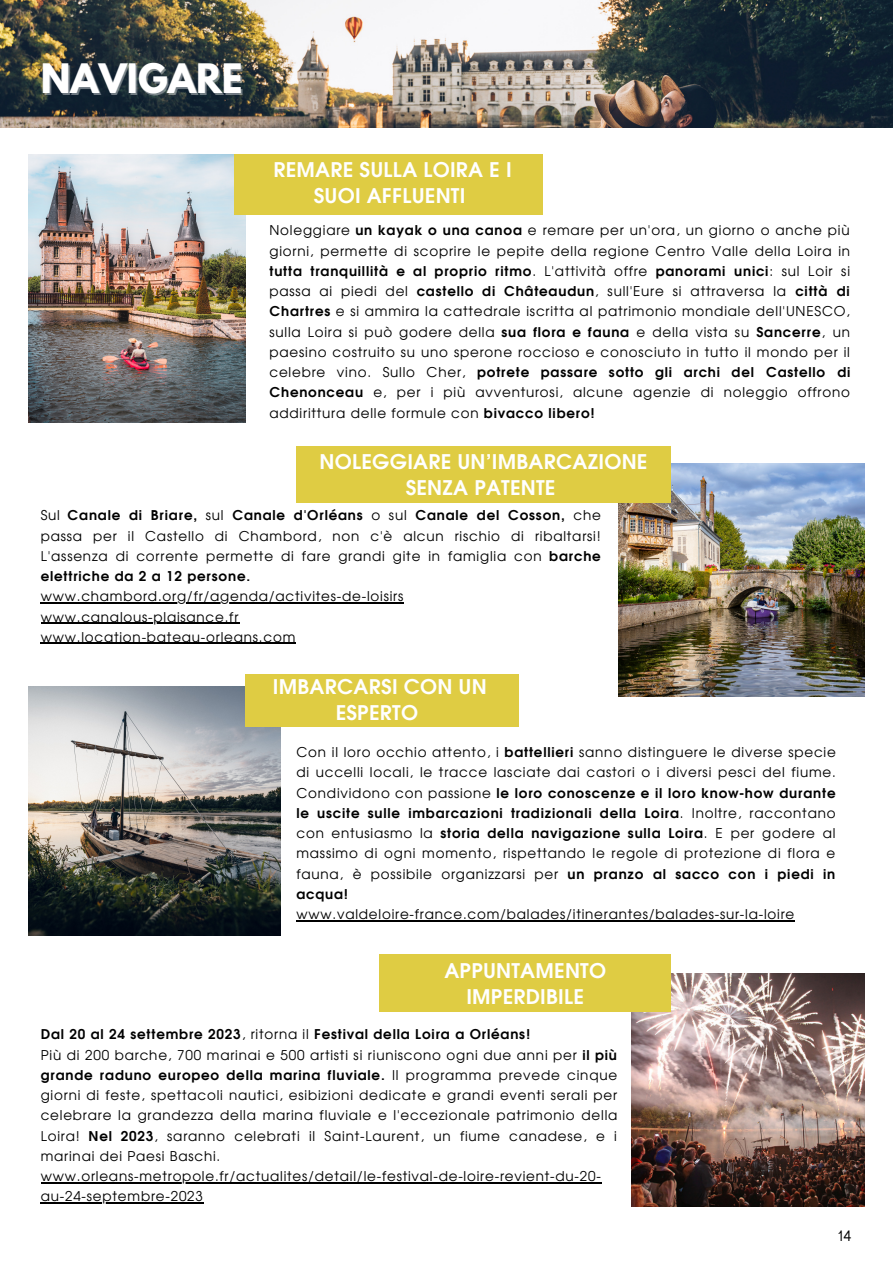
<style>
.page{position:relative;width:893px;height:1264px;background:#fff}
.page>*{position:absolute;margin:0;border:0;box-sizing:border-box;transform-origin:0 0}
.t1{font:700 36px "League Spartan";color:#fff}
.t2{font:700 20.25px/25.8px "Evolventa";letter-spacing:.01em;color:#fff;text-align:center}
.t3{font:15px "MADE Evolve Sans";color:#000}
.t4{font:13.5px/20.2px "Evolventa";letter-spacing:.06em;color:#000;text-align:justify}
.s1{font-weight:700}
</style>
<div class="page">
<img style="left:29px;top:154px;width:217px;height:268px">
<img style="left:618px;top:464px;width:245px;height:232px">
<img style="left:29px;top:686px;width:251px;height:249px">
<div style="left:234px;top:154px;width:308px;height:60px;background:#dfcc43"></div>
<div style="left:296px;top:446px;width:375px;height:56px;background:#dfcc43"></div>
<div style="left:246px;top:674px;width:273px;height:53px;background:#dfcc43"></div>
<hr style="left:41px;top:602px;width:363px;height:1px;background:#000">
<hr style="left:41px;top:622px;width:198px;height:1px;background:#000">
<hr style="left:41px;top:643px;width:255px;height:1px;background:#000">
<hr style="left:296px;top:920px;width:499px;height:1px;background:#000">
<img style="left:0;top:0;width:892px;height:127px">
<img style="left:631px;top:973px;width:233px;height:233px">
<div style="left:380px;top:955px;width:291px;height:56px;background:#dfcc43"></div>
<hr style="left:41px;top:1182px;width:560px;height:1px;background:#000">
<hr style="left:41px;top:1202px;width:163px;height:1px;background:#000">
<h1 class="t1" style="left:41px;top:61px;width:203px">NAVIGARE</h1>
<h2 class="t2" style="left:273px;top:158px;width:240px">REMARE SULLA LOIRA E I<br>SUOI AFFLUENTI</h2>
<p class="t4" style="left:269px;top:221px;width:582px">Noleggiare <span class="s1">un kayak o una canoa</span> e remare per un'ora, un giorno o anche più giorni, permette di scoprire le pepite della regione Centro Valle della Loira in <span class="s1">tutta tranquillità e al proprio ritmo</span>. L'attività offre <span class="s1">panorami unici</span>: sul Loir si passa ai piedi del <span class="s1">castello di Châteaudun</span>, sull'Eure si attraversa la <span class="s1">città di Chartres</span> e si ammira la cattedrale iscritta al patrimonio mondiale dell'UNESCO, sulla Loira si può godere della <span class="s1">sua flora e fauna</span> e della vista su <span class="s1">Sancerre</span>, un paesino costruito su uno sperone roccioso e conosciuto in tutto il mondo per il celebre vino. Sullo Cher, <span class="s1">potrete passare sotto gli archi del Castello di Chenonceau</span> e, per i più avventurosi, alcune agenzie di noleggio offrono addirittura delle formule con <span class="s1">bivacco libero!</span></p>
<h2 class="t2" style="left:319px;top:450px;width:329px">NOLEGGIARE UN’IMBARCAZIONE<br>SENZA PATENTE</h2>
<p class="t4" style="left:41px;top:506px;width:561px">Sul <span class="s1">Canale di Briare,</span> sul <span class="s1">Canale d'Orléans</span> o sul <span class="s1">Canale del Cosson,</span> che passa per il Castello di Chambord, non c'è alcun rischio di ribaltarsi!<br>L'assenza di corrente permette di fare grandi gite in famiglia con <span class="s1">barche elettriche da 2 a 12 persone.</span></p>
<p class="t4" style="left:41px;top:587px;width:364px;text-align:left">www.chambord.org/fr/agenda/activites-de-loisirs www.canalous-plaisance.fr www.location-bateau-orleans.com</p>
<h2 class="t2" style="left:273px;top:675px;width:215px">IMBARCARSI CON UN<br>ESPERTO</h2>
<p class="t4" style="left:296px;top:743px;width:541px">Con il loro occhio attento, i <span class="s1">battellieri</span> sanno distinguere le diverse specie di uccelli locali, le tracce lasciate dai castori o i diversi pesci del fiume.<br>Condividono con passione <span class="s1">le loro conoscenze e il loro know-how durante le uscite sulle imbarcazioni tradizionali della Loira</span>. Inoltre, raccontano con entusiasmo la <span class="s1">storia della navigazione sulla Loira</span>. E per godere al massimo di ogni momento, rispettando le regole di protezione di flora e fauna, è possibile organizzarsi per <span class="s1">un pranzo al sacco con i piedi in acqua!</span></p>
<p class="t4" style="left:296px;top:904px;width:499px">www.valdeloire-france.com/balades/itinerantes/balades-sur-la-loire</p>
<h2 class="t2" style="left:444px;top:959px;width:163px">APPUNTAMENTO<br>IMPERDIBILE</h2>
<p class="t4" style="left:41px;top:1025px;width:578px;text-align:left"><span class="s1">Dal 20 al 24 settembre 2023</span>, ritorna il <span class="s1">Festival della Loira a Orléans!<br></span>Più di 200 barche, 700 marinai e 500 artisti si riuniscono ogni due anni per <span class="s1">il più grande raduno europeo della marina fluviale.</span> Il programma prevede cinque giorni di feste, spettacoli nautici, esibizioni dedicate e grandi eventi serali per celebrare la grandezza della marina fluviale e l'eccezionale patrimonio della Loira! <span class="s1">Nel 2023</span>, saranno celebrati il Saint-Laurent, un fiume canadese, e i marinai dei Paesi Baschi. www.orleans-metropole.fr/actualites/detail/le-festival-de-loire-revient-du-20- au-24-septembre-2023</p>
<p class="t3" style="left:838px;top:1227px;width:15px">14</p>
</div>
